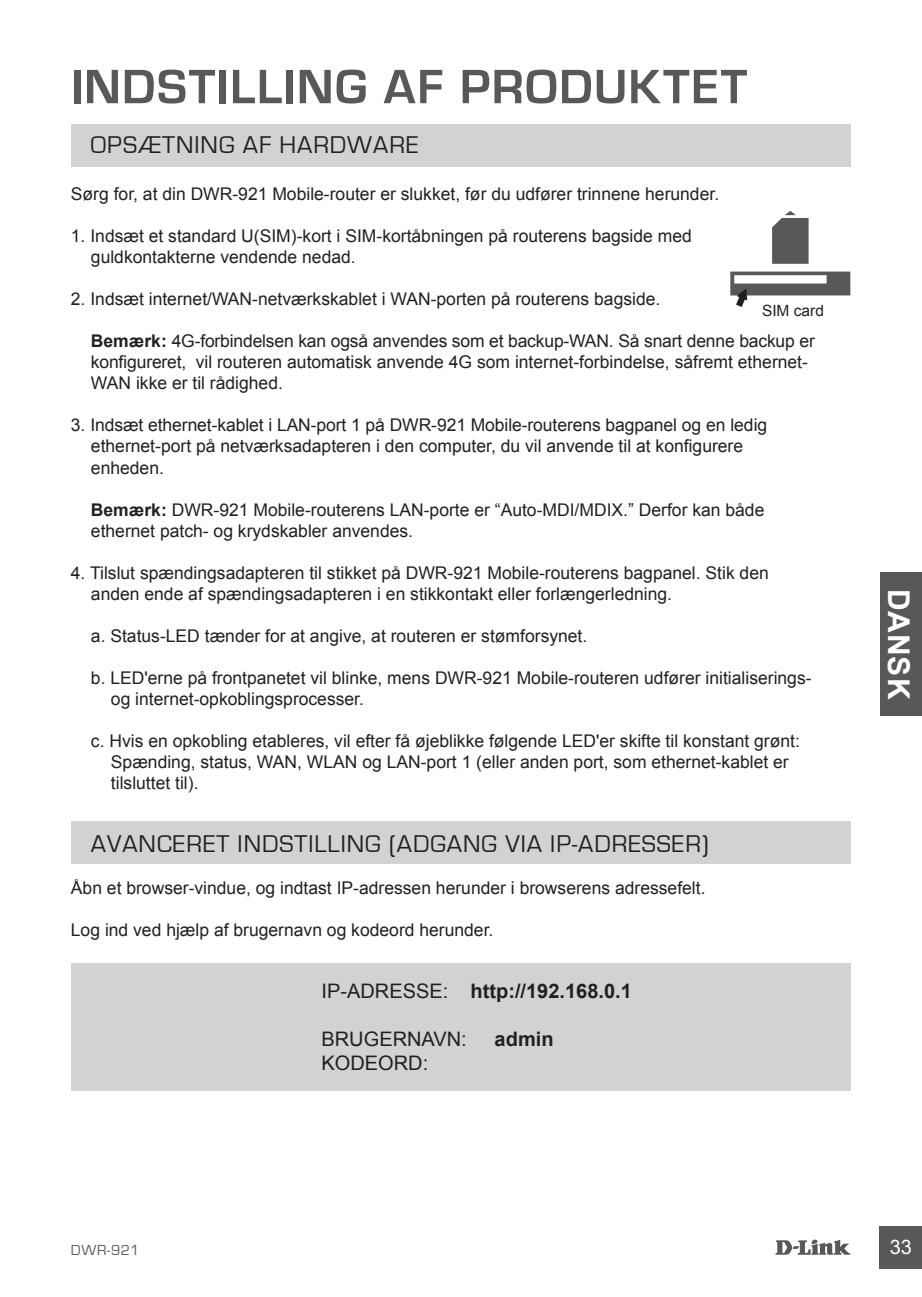
<style>
.page{position:relative;width:922px;height:1297px;background:#fff}
.page>*{position:absolute;margin:0;border:0;box-sizing:border-box;transform-origin:0 0}
.t1{font:700 50px "Eurostile";letter-spacing:.03em;color:#57585a}
.t2{font:700 30px "Arial";letter-spacing:.035em;color:#fff}
.t3{font:25px "Eurostile";letter-spacing:.04em;color:#231f20}
.t4{font:700 20px "Arial";color:#231f20}
.t5{font:20px "Arial";color:#231f20}
.t6{font:20px "Arial";color:#fff}
.t7{font:17.5px/21px "Arial";color:#231f20}
.t8{font:15.5px "Arial";color:#231f20}
.t9{font:15px "Eurostile";letter-spacing:.035em;color:#57585a}
.s1{font-weight:700}
.s2{font-weight:400}
</style>
<div class="page">
<svg style="left:775px;top:1239px;width:75px;height:16px"></svg>
<div style="left:879px;top:1226px;width:42px;height:43px;background:#57585a"></div>
<div style="left:879px;top:572px;width:42px;height:144px;background:#57585a"></div>
<div style="left:71px;top:124px;width:779px;height:43px;background:#d1d2d4"></div>
<div style="left:71px;top:821px;width:779px;height:43px;background:#d1d2d4"></div>
<div style="left:71px;top:963px;width:779px;height:128px;background:#d1d2d4"></div>
<svg style="left:772px;top:211px;width:36px;height:53px;background:#6f7072"></svg>
<svg style="left:730px;top:272px;width:120px;height:35px"></svg>
<h1 class="t1" style="left:71px;top:60px;width:677px">INDSTILLING AF PRODUKTET</h1>
<h3 class="t3" style="left:91px;top:131px;width:329px">OPSÆTNING AF HARDWARE</h3>
<p class="t7" style="left:71px;top:184px;width:649px">Sørg for, at din DWR-921 Mobile-router er slukket, før du udfører trinnene herunder.</p>
<p class="t7" style="left:91px;top:226px;width:602px;text-indent:-20px">1. Indsæt et standard U(SIM)-kort i SIM-kortåbningen på routerens bagside med guldkontakterne vendende nedad.</p>
<p class="t7" style="left:71px;top:289px;width:591px">2. Indsæt internet/WAN-netværkskablet i WAN-porten på routerens bagside.</p>
<p class="t7" style="left:91px;top:331px;width:725px"><span class="s1">Bemærk:</span> 4G-forbindelsen kan også anvendes som et backup-WAN. Så snart denne backup er konfigureret, vil routeren automatisk anvende 4G som internet-forbindelse, såfremt ethernet-<br>WAN ikke er til rådighed.</p>
<p class="t7" style="left:91px;top:415px;width:677px;text-indent:-20px">3. Indsæt ethernet-kablet i LAN-port 1 på DWR-921 Mobile-routerens bagpanel og en ledig ethernet-port på netværksadapteren i den computer, du vil anvende til at konfigurere enheden.</p>
<p class="t7" style="left:91px;top:499px;width:674px"><span class="s1">Bemærk:</span> DWR-921 Mobile-routerens LAN-porte er “Auto-MDI/MDIX.” Derfor kan både ethernet patch- og krydskabler anvendes.</p>
<p class="t7" style="left:91px;top:562px;width:679px;text-indent:-20px">4. Tilslut spændingsadapteren til stikket på DWR-921 Mobile-routerens bagpanel. Stik den anden ende af spændingsadapteren i en stikkontakt eller forlængerledning.</p>
<p class="t7" style="left:91px;top:625px;width:498px">a. Status-LED tænder for at angive, at routeren er stømforsynet.</p>
<p class="t7" style="left:111px;top:667px;width:702px;text-indent:-20px">b. LED'erne på frontpanetet vil blinke, mens DWR-921 Mobile-routeren udfører initialiserings&shy;og internet-opkoblingsprocesser.</p>
<p class="t7" style="left:111px;top:730px;width:690px;text-indent:-20px">c. Hvis en opkobling etableres, vil efter få øjeblikke følgende LED'er skifte til konstant grønt:<br>Spænding, status, WAN, WLAN og LAN-port 1 (eller anden port, som ethernet-kablet er tilsluttet til).</p>
<p class="t8" style="left:761px;top:300px;width:63px">SIM card</p>
<h3 class="t3" style="left:91px;top:830px;width:619px">AVANCERET INDSTILLING (ADGANG VIA IP-ADRESSER)</h3>
<p class="t7" style="left:71px;top:877px;width:636px">Åbn et browser-vindue, og indtast IP-adressen herunder i browserens adressefelt.</p>
<p class="t7" style="left:71px;top:919px;width:424px">Log ind ved hjælp af brugernavn og kodeord herunder.</p>
<p class="t4" style="left:321px;top:977px;width:312px"><span class="s2">IP-ADRESSE:</span> http://192.168.0.1</p>
<p class="t5" style="left:321px;top:1025px;width:147px">BRUGERNAVN:</p>
<p class="t4" style="left:494px;top:1025px;width:60px">admin</p>
<p class="t5" style="left:321px;top:1049px;width:108px">KODEORD:</p>
<h2 class="t2" style="left:918px;top:589px;width:112px;rotate:90deg">DANSK</h2>
<p class="t9" style="left:71px;top:1241px;width:70px">DWR-921</p>
<p class="t6" style="left:889px;top:1234px;width:24px">33</p>
</div>
